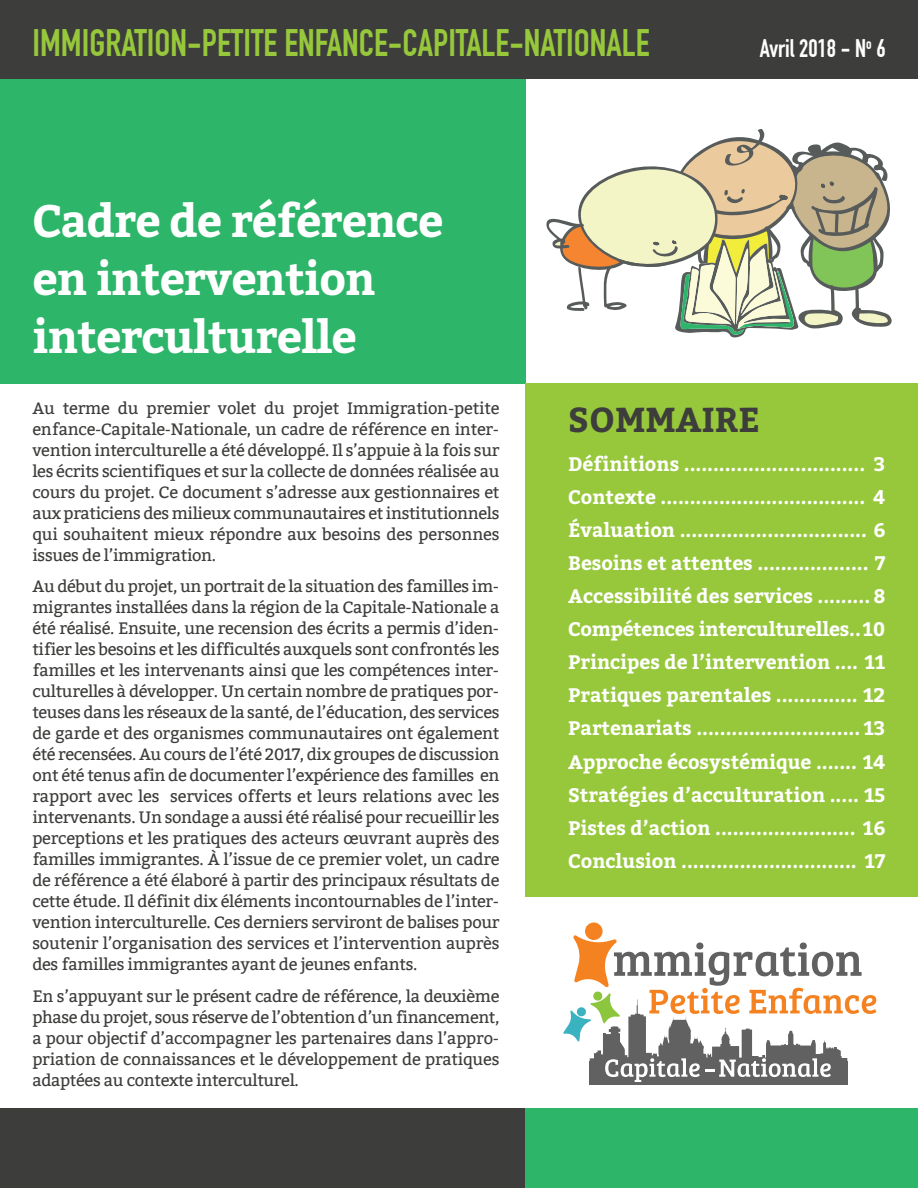
<style>
.page{position:relative;width:918px;height:1188px;background:#fff}
.page>*{position:absolute;margin:0;border:0;box-sizing:border-box;transform-origin:0 0}
.t1{font:700 45.15px/57.8px "Bitter";letter-spacing:-.02em;color:#fff}
.t2{font:700 37.5px "DIN Condensed";color:#97c83c}
.t3{font:700 34.5px "Bitter";color:#3d3d3b}
.t4{font:700 24.9px "DIN Condensed";color:#fff}
.t5{font:700 19.5px/33.2px "Bitter";color:#fff;text-align:justify}
.t6{font:16.5px/21px "Bitter";letter-spacing:-.02em;color:#3d3d3b;text-align:justify}
</style>
<div class="page">
<div style="left:0;top:0;width:918px;height:80px;background:#3d3d3b"></div>
<div style="left:333px;top:1108px;width:585px;height:80px;background:#2db56a"></div>
<div style="left:0;top:80px;width:525px;height:304px;background:#2db56a"></div>
<div style="left:585px;top:923px;width:18px;height:17px;background:#f58220;border-radius:50%"></div>
<div style="left:589px;top:1061px;width:258px;height:24px;background:#606160"></div>
<svg style="left:563px;top:935px;width:313px;height:147px"></svg>
<div style="left:0;top:1108px;width:525px;height:80px;background:#3d3d3b"></div>
<div style="left:525px;top:383px;width:393px;height:514px;background:#97c83c"></div>
<svg style="left:546px;top:129px;width:346px;height:208px"></svg>
<h2 class="t2" style="left:32px;top:29px;width:619px">IMMIGRATION-PETITE ENFANCE-CAPITALE-NATIONALE</h2>
<h3 class="t4" style="left:760px;top:39px;width:127px">Avril 2018 - N<sup>o</sup> 6</h3>
<h1 class="t1" style="left:32px;top:190px;width:412px">Cadre de référence en intervention interculturelle</h1>
<p class="t6" style="left:32px;top:398px;width:469px">Au terme du premier volet du projet Immigration-petite enfance-Capitale-Nationale, un cadre de référence en inter&shy;vention interculturelle a été développé. Il s’appuie à la fois sur les écrits scientifiques et sur la collecte de données réalisée au cours du projet. Ce document s’adresse aux gestionnaires et aux praticiens des milieux communautaires et institutionnels qui souhaitent mieux répondre aux besoins des personnes issues de l’immigration.</p>
<p class="t6" style="left:32px;top:576px;width:469px">Au début du projet, un portrait de la situation des familles im&shy;migrantes installées dans la région de la Capitale-Nationale a été réalisé. Ensuite, une recension des écrits a permis d’iden&shy;tifier les besoins et les difficultés auxquels sont confrontés les familles et les intervenants ainsi que les compétences inter&shy;culturelles à développer. Un certain nombre de pratiques por&shy;teuses dans les réseaux de la santé, de l’éducation, des services de garde et des organismes communautaires ont également été recensées. Au cours de l’été 2017, dix groupes de discussion ont été tenus afin de documenter l’expérience des familles en rapport avec les services offerts et leurs relations avec les intervenants. Un sondage a aussi été réalisé pour recueillir les perceptions et les pratiques des acteurs œuvrant auprès des familles immigrantes. À l’issue de ce premier volet, un cadre de référence a été élaboré à partir des principaux résultats de cette étude. Il définit dix éléments incontournables de l’inter&shy;vention interculturelle. Ces derniers serviront de balises pour soutenir l’organisation des services et l’intervention auprès des familles immigrantes ayant de jeunes enfants.</p>
<p class="t6" style="left:32px;top:986px;width:469px">En s’appuyant sur le présent cadre de référence, la deuxième phase du projet, sous réserve de l’obtention d’un financement, a pour objectif d’accompagner les partenaires dans l’appro&shy;priation de connaissances et le développement de pratiques adaptées au contexte interculturel.</p>
<h3 class="t3" style="left:568px;top:395px;width:193px">SOMMAIRE</h3>
<p class="t5" style="left:568px;top:446px;width:319px">Définitions ............................... 3<br>Contexte ................................... 4<br>Évaluation ................................ 6<br>Besoins et attentes ................... 7<br>Accessibilité des services ......... 8<br>Compétences interculturelles..10<br>Principes de l’intervention .... 11<br>Pratiques parentales .............. 12<br>Partenariats ............................ 13<br>Approche écosystémique ....... 14<br>Stratégies d’acculturation ..... 15<br>Pistes d’action ........................ 16<br>Conclusion .............................. 17</p>
</div>
